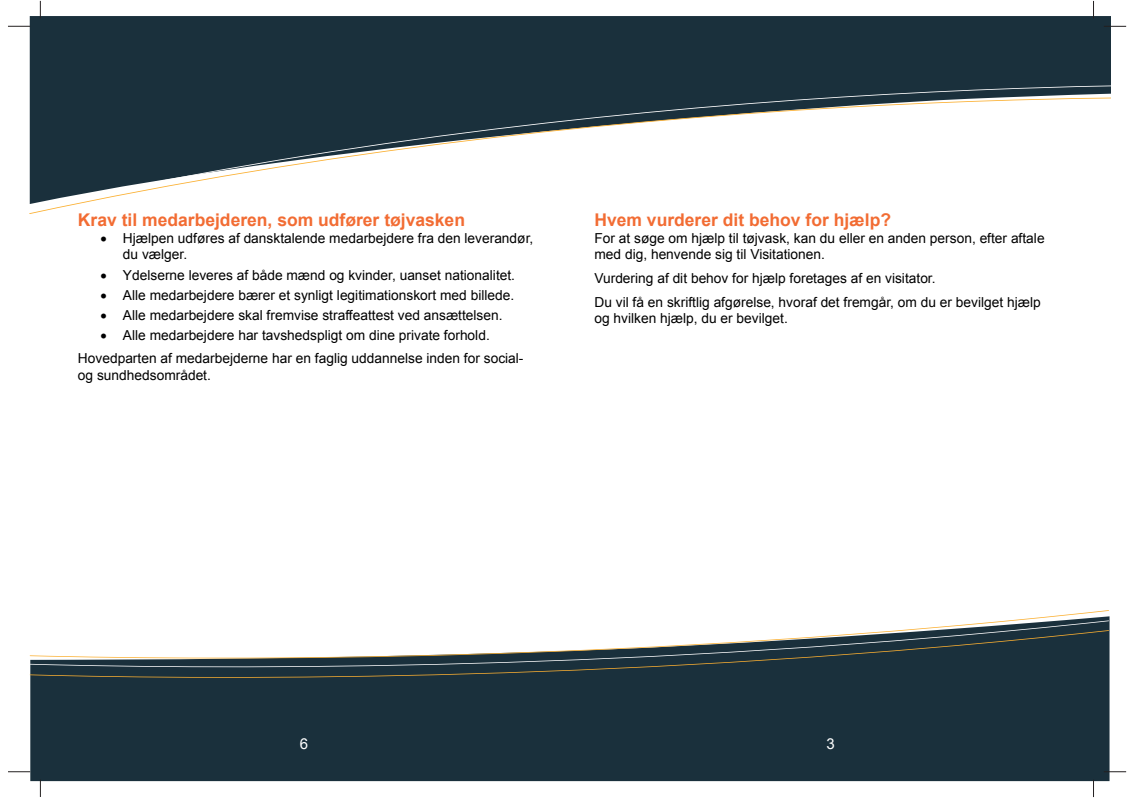
<style>
.page{position:relative;width:1134px;height:798px;background:#fff}
.page>*{position:absolute;margin:0;border:0;box-sizing:border-box;transform-origin:0 0}
.t1{font:700 17.5px "Arial";color:#f26c33}
.t2{font:15px "Arial";color:#fff}
.t3{font:13.75px/16.5px "Arial";color:#000001}
</style>
<div class="page">
<div style="left:30px;top:16px;width:1080px;height:60px;background:#1a303c"></div>
<div style="left:29px;top:76px;width:1081px;height:10px;background:#1a303c"></div>
<svg style="left:29px;top:86px;width:1081px;height:128px"></svg>
<div style="left:30px;top:681px;width:1079px;height:99px;background:#1a303c"></div>
<svg style="left:30px;top:671px;width:1079px;height:10px"></svg>
<svg style="left:30px;top:661px;width:1079px;height:10px"></svg>
<svg style="left:30px;top:610px;width:1079px;height:51px"></svg>
<svg style="left:8px;top:26px;width:22px;height:1px"></svg>
<svg style="left:40px;top:1px;width:1px;height:17px"></svg>
<svg style="left:1104px;top:26px;width:22px;height:1px"></svg>
<svg style="left:1093px;top:1px;width:1px;height:17px"></svg>
<svg style="left:1104px;top:771px;width:22px;height:1px"></svg>
<svg style="left:1093px;top:779px;width:1px;height:17px"></svg>
<svg style="left:8px;top:771px;width:22px;height:1px"></svg>
<svg style="left:40px;top:779px;width:1px;height:17px"></svg>
<p class="t1" style="left:78px;top:208px;width:389px">Krav til medarbejderen, som udfører tøjvasken</p>
<p class="t3" style="left:123px;top:230px;width:412px;text-indent:-22px">• Hjælpen udføres af dansktalende medarbejdere fra den leverandør, du vælger.</p>
<p class="t3" style="left:100px;top:266px;width:416px">• Ydelserne leveres af både mænd og kvinder, uanset nationalitet.</p>
<p class="t3" style="left:100px;top:286px;width:415px">• Alle medarbejdere bærer et synligt legitimationskort med billede.</p>
<p class="t3" style="left:100px;top:306px;width:404px">• Alle medarbejdere skal fremvise straffeattest ved ansættelsen.</p>
<p class="t3" style="left:78px;top:323px;width:447px;line-height:23.6px;text-indent:23px">• Alle medarbejdere har tavshedspligt om dine private forhold.<br>Hovedparten af medarbejderne har en faglig uddannelse inden for social-</p>
<p class="t3" style="left:78px;top:367px;width:134px">og sundhedsområdet.</p>
<p class="t1" style="left:594px;top:208px;width:298px">Hvem vurderer dit behov for hjælp?</p>
<p class="t3" style="left:594px;top:230px;width:452px">For at søge om hjælp til tøjvask, kan du eller en anden person, efter aftale med dig, henvende sig til Visitationen.</p>
<p class="t3" style="left:594px;top:266px;width:448px;line-height:23.6px">Vurdering af dit behov for hjælp foretages af en visitator.<br>Du vil få en skriftlig afgørelse, hvoraf det fremgår, om du er bevilget hjælp</p>
<p class="t3" style="left:594px;top:310px;width:195px">og hvilken hjælp, du er bevilget.</p>
<p class="t2" style="left:300px;top:734px;width:10px">6</p>
<p class="t2" style="left:826px;top:734px;width:10px">3</p>
</div>
